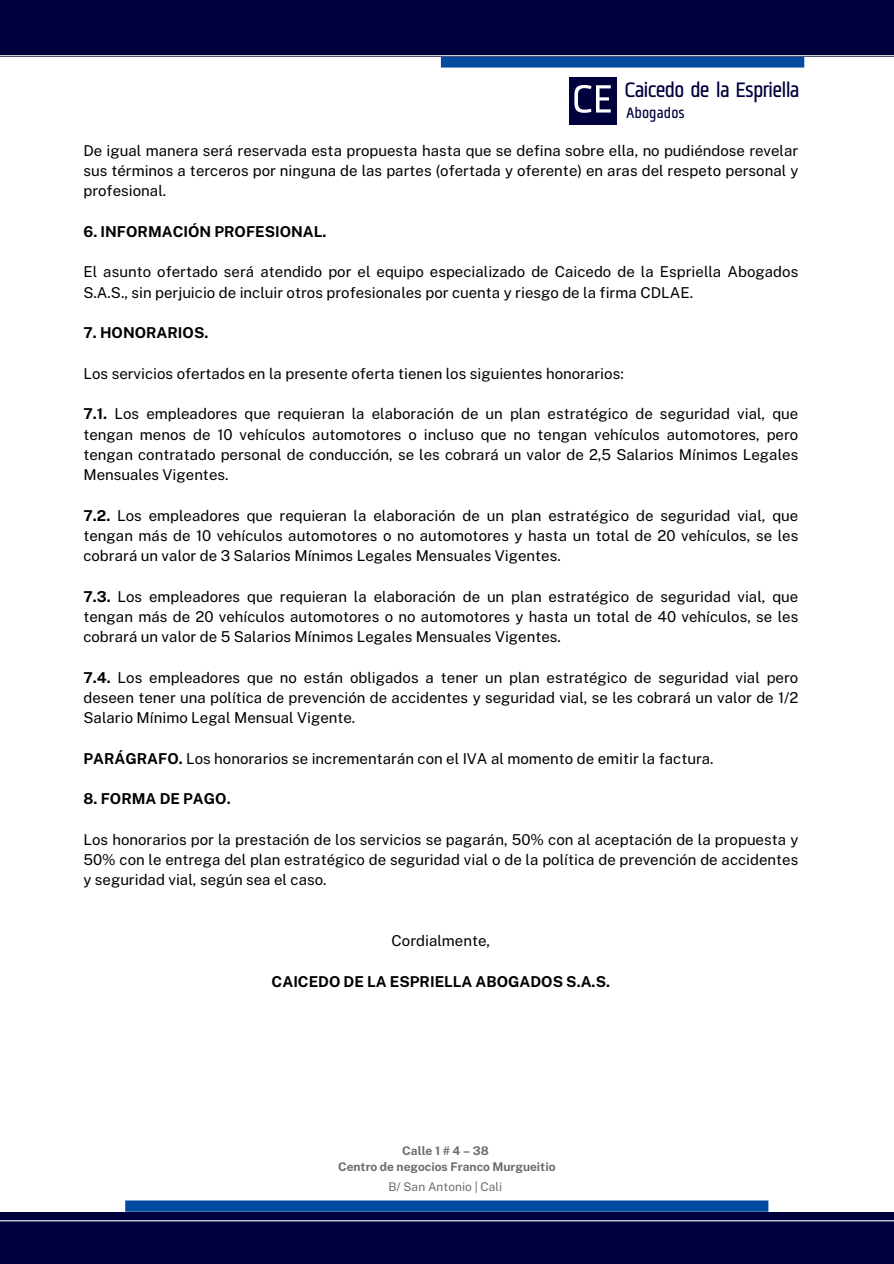
<style>
.page{position:relative;width:894px;height:1264px;background:#fff}
.page>*{position:absolute;margin:0;border:0;box-sizing:border-box;transform-origin:0 0}
.t1{font:54.6px "Quan Slim";color:#fff}
.t2{font:28.95px "Quan Slim";letter-spacing:-.03em;color:#00003d}
.t3{font:20.85px "Quan Slim";letter-spacing:.005em;color:#00003d}
.t4{font:15px/20.2px "Public Sans";color:#000;text-align:justify}
.t5{font:700 15px "Public Sans";color:#000}
.t6{font:700 12px/16px "Public Sans";color:#6d6d6d;text-align:center}
.t7{font:12px "Public Sans";color:#6d6d6d}
.s1{font-weight:700}
</style>
<div class="page">
<div style="left:441px;top:56px;width:363px;height:12px;background:#014ba0"></div>
<div style="left:125px;top:1200px;width:643px;height:11px;background:#014ba0"></div>
<div style="left:0;top:0;width:893px;height:56px;background:#00003d"></div>
<hr style="left:0;top:55px;width:893px;height:1px;background:#fff">
<div style="left:0;top:1211px;width:893px;height:52px;background:#00003d"></div>
<div style="left:568px;top:78px;width:48px;height:47px;background:#00003d"></div>
<hr style="left:0;top:1220px;width:893px;height:1px;background:#fff">
<h1 class="t1" style="left:571px;top:73px;width:42px">CE</h1>
<h2 class="t2" style="left:624px;top:76px;width:176px">Caicedo de la Espriella</h2>
<h3 class="t3" style="left:626px;top:103px;width:60px">Abogados</h3>
<h5 class="t4" style="left:83px;top:140px;width:716px">De igual manera será reservada esta propuesta hasta que se defina sobre ella, no pudiéndose revelar sus términos a terceros por ninguna de las partes (ofertada y oferente) en aras del respeto personal y profesional.</h5>
<h4 class="t5" style="left:83px;top:223px;width:244px">6. INFORMACIÓN PROFESIONAL.</h4>
<h5 class="t4" style="left:83px;top:262px;width:716px">El asunto ofertado será atendido por el equipo especializado de Caicedo de la Espriella Abogados<br>S.A.S., sin perjuicio de incluir otros profesionales por cuenta y riesgo de la firma CDLAE.</h5>
<h4 class="t5" style="left:83px;top:324px;width:126px">7. HONORARIOS.</h4>
<h5 class="t4" style="left:83px;top:363px;width:541px">Los servicios ofertados en la presente oferta tienen los siguientes honorarios:</h5>
<h5 class="t4" style="left:83px;top:403px;width:716px"><span class="s1">7.1.</span> Los empleadores que requieran la elaboración de un plan estratégico de seguridad vial, que tengan menos de 10 vehículos automotores o incluso que no tengan vehículos automotores, pero tengan contratado personal de conducción, se les cobrará un valor de 2,5 Salarios Mínimos Legales Mensuales Vigentes.</h5>
<h5 class="t4" style="left:83px;top:505px;width:716px"><span class="s1">7.2.</span> Los empleadores que requieran la elaboración de un plan estratégico de seguridad vial, que tengan más de 10 vehículos automotores o no automotores y hasta un total de 20 vehículos, se les cobrará un valor de 3 Salarios Mínimos Legales Mensuales Vigentes.</h5>
<h5 class="t4" style="left:83px;top:586px;width:716px"><span class="s1">7.3.</span> Los empleadores que requieran la elaboración de un plan estratégico de seguridad vial, que tengan más de 20 vehículos automotores o no automotores y hasta un total de 40 vehículos, se les cobrará un valor de 5 Salarios Mínimos Legales Mensuales Vigentes.</h5>
<h5 class="t4" style="left:83px;top:667px;width:716px"><span class="s1">7.4.</span> Los empleadores que no están obligados a tener un plan estratégico de seguridad vial pero deseen tener una política de prevención de accidentes y seguridad vial, se les cobrará un valor de 1/2<br>Salario Mínimo Legal Mensual Vigente.</h5>
<h5 class="t4" style="left:83px;top:748px;width:631px"><span class="s1">PARÁGRAFO.</span> Los honorarios se incrementarán con el IVA al momento de emitir la factura.</h5>
<h4 class="t5" style="left:83px;top:790px;width:149px">8. FORMA DE PAGO.</h4>
<h5 class="t4" style="left:83px;top:829px;width:716px">Los honorarios por la prestación de los servicios se pagarán, 50% con al aceptación de la propuesta y 50% con le entrega del plan estratégico de seguridad vial o de la política de prevención de accidentes y seguridad vial, según sea el caso.</h5>
<h5 class="t4" style="left:391px;top:930px;width:100px">Cordialmente,</h5>
<h4 class="t5" style="left:271px;top:972px;width:340px">CAICEDO DE LA ESPRIELLA ABOGADOS S.A.S.</h4>
<h6 class="t6" style="left:338px;top:1142px;width:219px">Calle1#4–38<br>Centro de negocios Franco Murgueitio</h6>
<p class="t7" style="left:388px;top:1179px;width:115px">B/ San Antonio | Cali</p>
</div>
